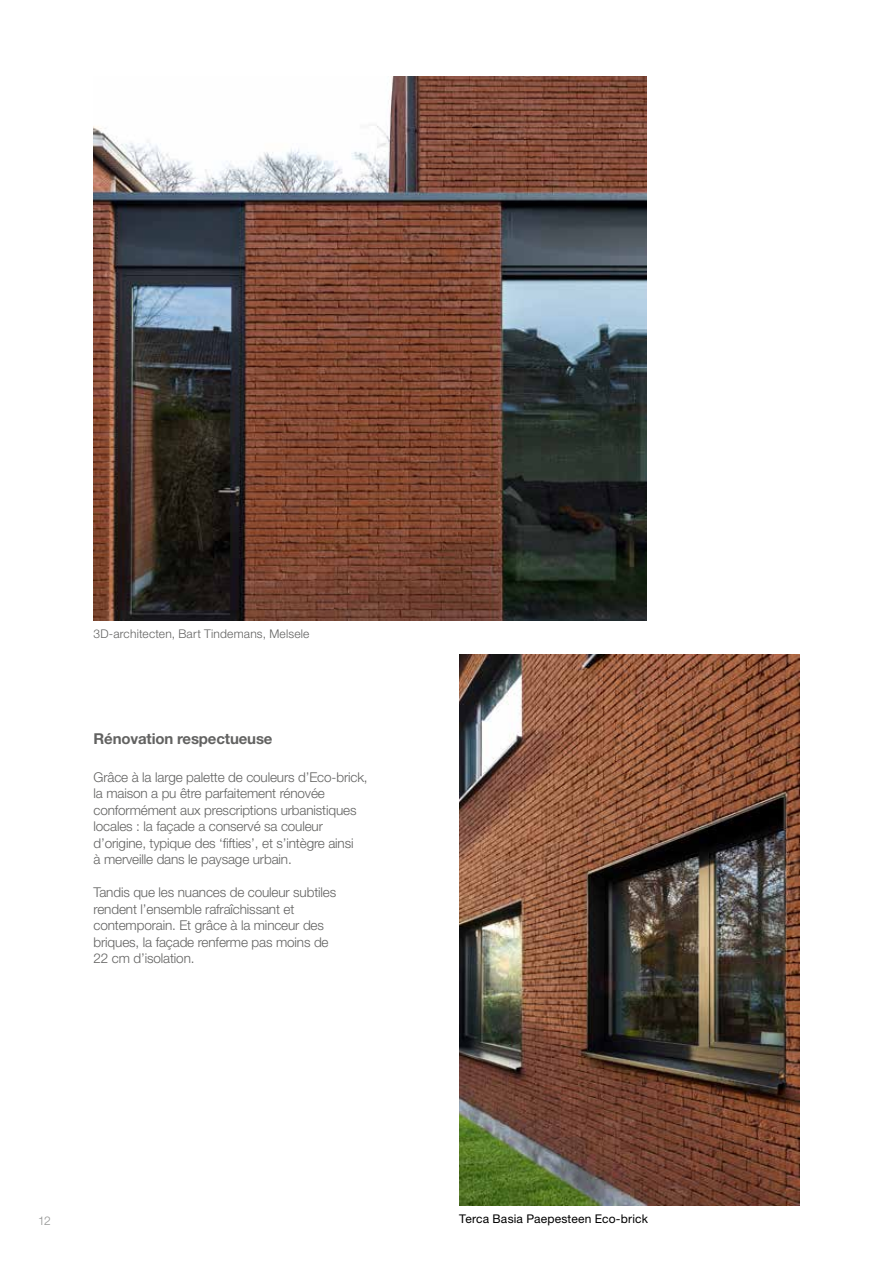
<style>
.page{position:relative;width:893px;height:1263px;background:#fff}
.page>*{position:absolute;margin:0;border:0;box-sizing:border-box;transform-origin:0 0}
.t1{font:700 15px "Helvetica Neue LT Std";letter-spacing:-.01em;color:#626261}
.t2{font:300 13.5px/16.5px "Helvetica Neue LT Std";letter-spacing:-.01em;color:#626261}
.t3{font:300 12px "Helvetica Neue LT Std";letter-spacing:.015em;color:#626261}
.t4{font:12px "Helvetica Neue LT Std";letter-spacing:.015em;color:#000}
.t5{font:300 12px "Helvetica Neue LT Std";color:#919291}
</style>
<div class="page">
<img style="left:459px;top:655px;width:340px;height:550px">
<img style="left:94px;top:77px;width:552px;height:544px">
<p class="t3" style="left:94px;top:626px;width:217px">3D-architecten, Bart Tindemans, Melsele</p>
<p class="t1" style="left:94px;top:730px;width:180px">Rénovation respectueuse</p>
<p class="t2" style="left:94px;top:768px;width:276px">Grâce à la large palette de couleurs d’Eco-brick, la maison a pu être parfaitement rénovée conformément aux prescriptions urbanistiques locales : la façade a conservé sa couleur d’origine, typique des ‘fifties’, et s’intègre ainsi<br>à merveille dans le paysage urbain.</p>
<p class="t2" style="left:94px;top:884px;width:244px">Tandis que les nuances de couleur subtiles rendent l’ensemble rafraîchissant et contemporain. Et grâce à la minceur des briques, la façade renferme pas moins de 22 cm d’isolation.</p>
<p class="t5" style="left:38px;top:1213px;width:14px">12</p>
<p class="t4" style="left:459px;top:1211px;width:190px">Terca Basia Paepesteen Eco-brick</p>
</div>
